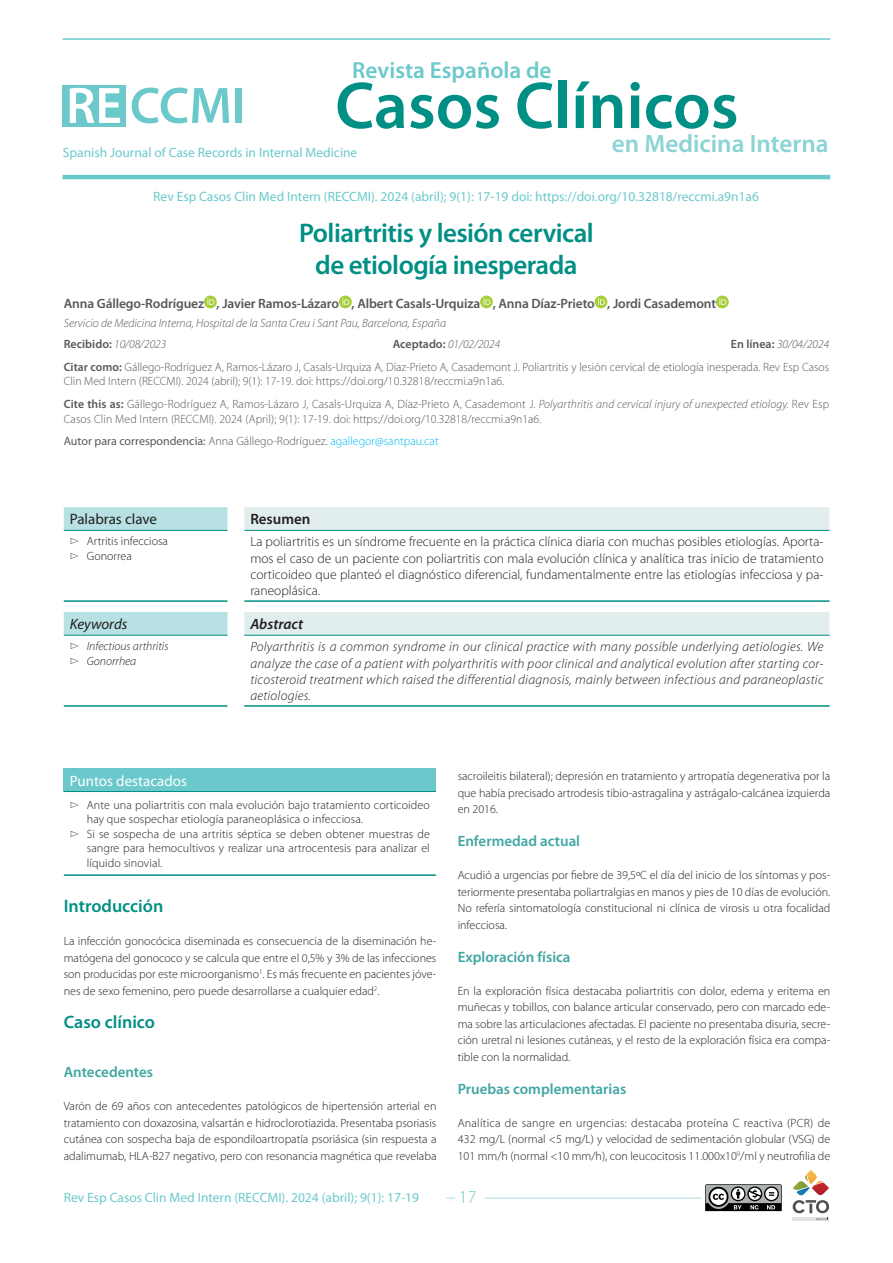
<style>
.page{position:relative;width:893px;height:1263px;background:#fff}
.page>*{position:absolute;margin:0;border:0;box-sizing:border-box;transform-origin:0 0}
.t1{font:600 66.75px "Myriad Pro";color:#008f85}
.Titulo_capitulo{font:600 27px/32.4px "Myriad Pro";letter-spacing:-.02em;color:#008f85;text-align:center}
.t2{font:600 25.2px "Myriad Pro";color:#8bd3d4}
.t3{font:600 23.25px "Myriad Pro";color:#6bc9cb}
._02_Primer_Orden{font:600 18px "Myriad Pro";color:#008f85}
.t4{font:300 18px "Myriad Pro";color:#6bc9cb}
._02_Segundo_Orden{font:600 15px "Myriad Pro";color:#40a6a2}
.t5{font:15px "Myriad Pro";color:#fff}
.PalabrasClaveTitulo{font:15px "Myriad Pro";color:#231f20}
.KeywordsTitulo{font:italic 15px "Myriad Pro";color:#231f20}
.t6{font:italic 600 15px "Myriad Pro";color:#231f20}
.t7{font:600 15px "Myriad Pro";color:#231f20}
.Texto_abstract{font:italic 300 13.5px/16.2px "Myriad Pro";letter-spacing:.02em;color:#231f20;text-align:justify}
.Texto_resumen{font:300 13.5px/16.2px "Myriad Pro";color:#231f20;text-align:justify}
.Nombre_autores{font:13.5px "Myriad Pro";color:#6bc9cb}
.Nombre_autores-2{font:600 13.5px "Myriad Pro";letter-spacing:-.01em;color:#57585a}
._01_Texto_comun{font:300 12px/16.5px "Myriad Pro";color:#231f20;text-align:justify}
.CitarComo{font:300 12px/14.4px "Myriad Pro";color:#57585a}
.CargoAutores{font:italic 300 12px "Myriad Pro";color:#57585a}
.CitarComo-2{font:12px "Myriad Pro";color:#57585a}
.Recibido_Aceptado{font:italic 300 12px "Myriad Pro";color:#57585a}
.t8{font:italic 300 12px "Myriad Pro";color:#231f20}
.s1{font-weight:600;font-style:normal}
.s2{font-weight:600}
.s3{font-style:italic}
.s4{font-weight:300}
.s5{font-weight:300;color:#00baf1}
</style>
<div class="page">
<div style="left:63px;top:85px;width:63px;height:41px;background:#6bc9cb"></div>
<svg style="left:70px;top:88px;width:50px;height:35px"></svg>
<svg style="left:132px;top:88px;width:97px;height:35px"></svg>
<div style="left:236px;top:88px;width:6px;height:35px;background:#6bc9cb"></div>
<hr style="left:63px;top:38px;width:767px;height:2px;background:#6bc9cb">
<hr style="left:63px;top:175px;width:767px;height:4px;background:#6bc9cb">
<hr style="left:793px;top:1217px;width:36px;height:4px;background:#e1e2e1">
<svg style="left:793px;top:1170px;width:36px;height:50px"></svg>
<hr style="left:485px;top:1198px;width:216px;height:1px;background:#a8dcdd">
<svg style="left:705px;top:1184px;width:77px;height:27px"></svg>
<svg style="left:204px;top:296px;width:13px;height:12px"></svg>
<svg style="left:207px;top:298px;width:7px;height:7px"></svg>
<svg style="left:339px;top:296px;width:13px;height:12px"></svg>
<svg style="left:342px;top:298px;width:7px;height:7px"></svg>
<svg style="left:480px;top:296px;width:13px;height:12px"></svg>
<svg style="left:483px;top:298px;width:7px;height:7px"></svg>
<div style="left:595px;top:296px;width:12px;height:12px;background:#a6ce39;border-radius:50%"></div>
<svg style="left:598px;top:298px;width:7px;height:7px"></svg>
<svg style="left:716px;top:296px;width:13px;height:12px"></svg>
<svg style="left:719px;top:298px;width:7px;height:7px"></svg>
<div style="left:64px;top:768px;width:372px;height:23px;background:#6bc9cb"></div>
<hr style="left:64px;top:791px;width:372px;height:1px;background:#008f85">
<hr style="left:64px;top:874px;width:372px;height:2px;background:#008f85">
<svg style="left:64px;top:507px;width:163px;height:128px"></svg>
<svg style="left:244px;top:507px;width:586px;height:128px"></svg>
<hr style="left:244px;top:705px;width:586px;height:2px;background:#008f85">
<hr style="left:64px;top:600px;width:163px;height:2px;background:#008f85">
<hr style="left:244px;top:600px;width:586px;height:2px;background:#008f85">
<hr style="left:64px;top:705px;width:163px;height:2px;background:#008f85">
<hr style="left:64px;top:530px;width:163px;height:1px;background:#008f85">
<hr style="left:244px;top:530px;width:586px;height:1px;background:#008f85">
<hr style="left:64px;top:635px;width:163px;height:1px;background:#008f85">
<hr style="left:244px;top:635px;width:586px;height:1px;background:#008f85">
<h3 class="t3" style="left:352px;top:56px;width:201px">Revista Española de</h3>
<h1 class="t1" style="left:335px;top:63px;width:405px">Casos Clínicos</h1>
<p class="Nombre_autores" style="left:63px;top:144px;width:296px">Spanish Journal of Case Records in Internal Medicine</p>
<h3 class="t2" style="left:612px;top:127px;width:218px">en Medicina Interna</h3>
<p class="Nombre_autores" style="left:153px;top:189px;width:607px">Rev Esp Casos Clin Med Intern (RECCMI). 2024 (abril); 9(1): 17-19 doi: https://doi.org/10.32818/reccmi.a9n1a6</p>
<p class="Titulo_capitulo" style="left:299px;top:216px;width:296px">Poliartritis y lesión cervical de etiología inesperada</p>
<p class="Nombre_autores-2" style="left:64px;top:295px;width:654px">Anna Gállego-Rodríguez , Javier Ramos-Lázaro , Albert Casals-Urquiza , Anna Díaz-Prieto , Jordi Casademont</p>
<p class="CargoAutores" style="left:64px;top:317px;width:384px">Servicio de Medicina Interna, Hospital de la Santa Creu i Sant Pau, Barcelona, España</p>
<p class="Recibido_Aceptado" style="left:64px;top:338px;width:104px"><span class="s1">Recibido:</span> 10/08/2023</p>
<p class="Recibido_Aceptado" style="left:393px;top:338px;width:109px"><span class="s1">Aceptado:</span> 01/02/2024</p>
<p class="Recibido_Aceptado" style="left:731px;top:338px;width:100px"><span class="s1">En línea:</span> 30/04/2024</p>
<p class="CitarComo" style="left:64px;top:360px;width:767px"><span class="s2">Citar como:</span> Gállego-Rodríguez A, Ramos-Lázaro J, Casals-Urquiza A, Díaz-Prieto A, Casademont J. Poliartritis y lesión cervical de etiología inesperada. Rev Esp Casos<br>Clin Med Intern (RECCMI). 2024 (abril); 9(1): 17-19. doi: https://doi.org/10.32818/reccmi.a9n1a6.</p>
<p class="CitarComo" style="left:64px;top:397px;width:767px"><span class="s2">Cite this as:</span> Gállego-Rodríguez A, Ramos-Lázaro J, Casals-Urquiza A, Díaz-Prieto A, Casademont J. <span class="s3">Polyarthritis and cervical injury of unexpected etiology.</span> Rev Esp<br>Casos Clin Med Intern (RECCMI). 2024 (April); 9(1): 17-19. doi: https://doi.org/10.32818/reccmi.a9n1a6.</p>
<p class="CitarComo-2" style="left:64px;top:434px;width:376px">Autor para correspondencia: <span class="s4">Anna Gállego-Rodríguez.</span> <span class="s5">agallegor@santpau.cat</span></p>
<p class="PalabrasClaveTitulo" style="left:70px;top:510px;width:89px">Palabras clave</p>
<p class="t7" style="left:250px;top:510px;width:62px">Resumen</p>
<p class="_01_Texto_comun" style="left:70px;top:533px;width:100px">▻ Artritis infecciosa</p>
<p class="_01_Texto_comun" style="left:70px;top:548px;width:64px">▻ Gonorrea</p>
<p class="Texto_resumen" style="left:250px;top:534px;width:575px">La poliartritis es un síndrome frecuente en la práctica clínica diaria con muchas posibles etiologías. Aporta&shy;mos el caso de un paciente con poliartritis con mala evolución clínica y analítica tras inicio de tratamiento corticoideo que planteó el diagnóstico diferencial, fundamentalmente entre las etiologías infecciosa y pa&shy;raneoplásica.</p>
<p class="KeywordsTitulo" style="left:70px;top:615px;width:59px">Keywords</p>
<p class="t6" style="left:250px;top:615px;width:54px">Abstract</p>
<p class="t8" style="left:70px;top:640px;width:100px">▻ Infectious arthritis</p>
<p class="t8" style="left:70px;top:654px;width:68px">▻ Gonorrhea</p>
<p class="Texto_abstract" style="left:250px;top:639px;width:575px">Polyarthritis is a common syndrome in our clinical practice with many possible underlying aetiologies. We analyze the case of a patient with polyarthritis with poor clinical and analytical evolution after starting cor&shy;ticosteroid treatment which raised the differential diagnosis, mainly between infectious and paraneoplastic aetiologies.</p>
<p class="t5" style="left:70px;top:771px;width:119px">Puntos destacados</p>
<p class="_01_Texto_comun" style="left:87px;top:798px;width:345px;line-height:14.4px;text-indent:-17px">▻ Ante una poliartritis con mala evolución bajo tratamiento corticoideo hay que sospechar etiología paraneoplásica o infecciosa.</p>
<p class="_01_Texto_comun" style="left:87px;top:827px;width:345px;line-height:14.4px;text-indent:-17px">▻ Si se sospecha de una artritis séptica se deben obtener muestras de sangre para hemocultivos y realizar una artrocentesis para analizar el líquido sinovial.</p>
<p class="_02_Primer_Orden" style="left:64px;top:895px;width:101px">Introducción</p>
<p class="_01_Texto_comun" style="left:64px;top:933px;width:374px">La infección gonocócica diseminada es consecuencia de la diseminación he&shy;matógena del gonococo y se calcula que entre el 0,5% y 3% de las infecciones son producidas por este microorganismo<sup>1</sup>. Es más frecuente en pacientes jóve&shy;nes de sexo femenino, pero puede desarrollarse a cualquier edad<sup>2</sup>.</p>
<p class="_02_Primer_Orden" style="left:64px;top:1010px;width:93px">Caso clínico</p>
<p class="_02_Segundo_Orden" style="left:64px;top:1062px;width:91px">Antecedentes</p>
<p class="_01_Texto_comun" style="left:64px;top:1098px;width:374px">Varón de 69 años con antecedentes patológicos de hipertensión arterial en tratamiento con doxazosina, valsartán e hidroclorotiazida. Presentaba psoriasis cutánea con sospecha baja de espondiloartropatía psoriásica (sin respuesta a adalimumab, HLA-B27 negativo, pero con resonancia magnética que revelaba</p>
<p class="_01_Texto_comun" style="left:458px;top:768px;width:374px">sacroileitis bilateral); depresión en tratamiento y artropatía degenerativa por la que había precisado artrodesis tibio-astragalina y astrágalo-calcánea izquierda en 2016.</p>
<p class="_02_Segundo_Orden" style="left:458px;top:831px;width:124px">Enfermedad actual</p>
<p class="_01_Texto_comun" style="left:458px;top:867px;width:374px">Acudió a urgencias por fiebre de 39,5ºC el día del inicio de los síntomas y pos&shy;teriormente presentaba poliartralgias en manos y pies de 10 días de evolución.<br>No refería sintomatología constitucional ni clínica de virosis u otra focalidad infecciosa.</p>
<p class="_02_Segundo_Orden" style="left:458px;top:947px;width:114px">Exploración física</p>
<p class="_01_Texto_comun" style="left:458px;top:982px;width:374px">En la exploración física destacaba poliartritis con dolor, edema y eritema en muñecas y tobillos, con balance articular conservado, pero con marcado ede&shy;ma sobre las articulaciones afectadas. El paciente no presentaba disuria, secre&shy;ción uretral ni lesiones cutáneas, y el resto de la exploración física era compa&shy;tible con la normalidad.</p>
<p class="_02_Segundo_Orden" style="left:458px;top:1079px;width:170px">Pruebas complementarias</p>
<p class="_01_Texto_comun" style="left:458px;top:1114px;width:374px">Analítica de sangre en urgencias: destacaba proteína C reactiva (PCR) de 432 mg/L (normal &lt;5 mg/L) y velocidad de sedimentación globular (VSG) de 101 mm/h (normal &lt;10 mm/h), con leucocitosis 11.000x10<sup>9</sup>/ml y neutrofilia de</p>
<p class="Nombre_autores" style="left:64px;top:1189px;width:357px">Rev Esp Casos Clin Med Intern (RECCMI). 2024 (abril); 9(1): 17-19</p>
<h3 class="t4" style="left:459px;top:1187px;width:19px">17</h3>
</div>
